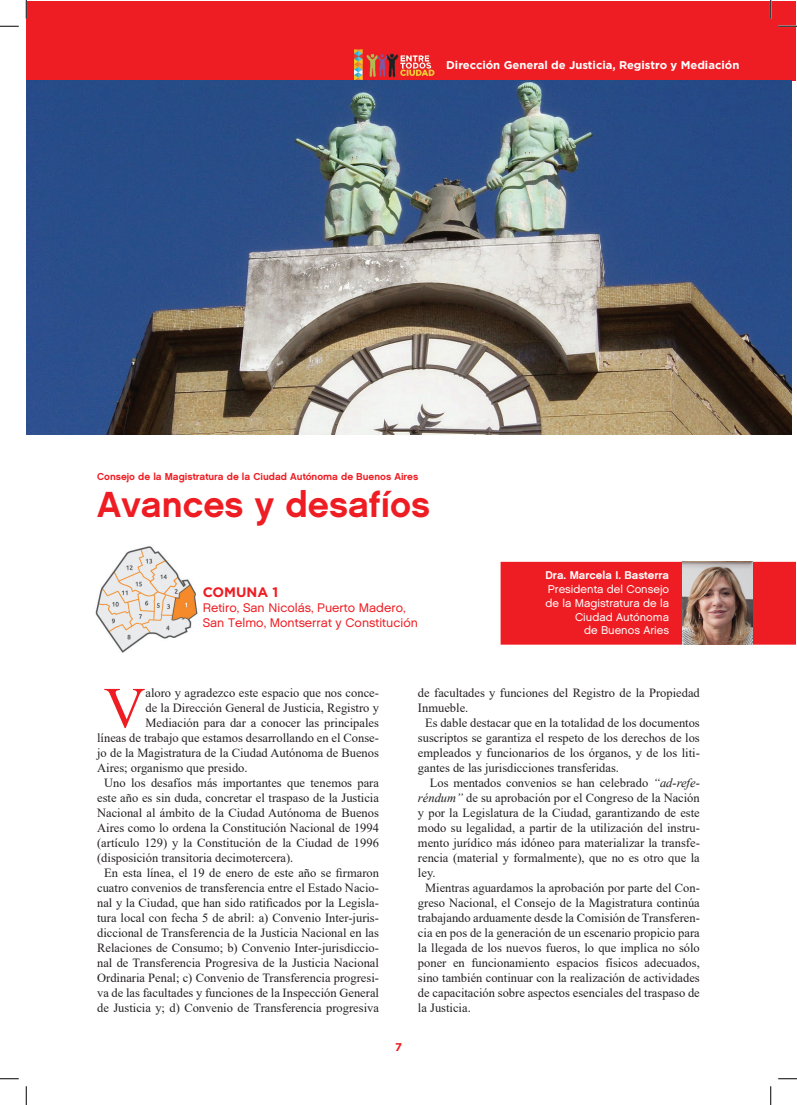
<style>
.page{position:relative;width:797px;height:1105px;background:#fff}
.page>*{position:absolute;margin:0;border:0;box-sizing:border-box;transform-origin:0 0}
.t1{font:57.75px "Times New Roman";color:#ee1d23}
.t2{font:36.25px "Chalet New York Nineteen Sixty";color:#ee1d23}
.t3{font:700 13.75px "Gotham";color:#ee1d23}
.t4{font:12.5px/15px "Times New Roman";color:#231f20;text-align:justify}
.t5{font:12.5px "Chalet London Nineteen Sixty";color:#ee1d23}
.t6{font:11.25px "Chalet London Nineteen Sixty";color:#fff}
.t7{font:700 11.25px "Gotham";color:#fff}
.t8{font:11.25px "Chalet New York Nineteen Sixty";color:#fff}
.t9{font:700 11.25px "Gotham";color:#ee1d23}
.t10{font:10px "Chalet New York Nineteen Sixty";color:#ee1d23}
.s1{font-style:italic}
</style>
<div class="page">
<div style="left:26px;top:1px;width:769px;height:80px;background:#ee1d23"></div>
<img style="left:354px;top:49px;width:81px;height:31px">
<img style="left:26px;top:80px;width:765px;height:354px">
<div style="left:500px;top:562px;width:295px;height:83px;background:#ee1d23"></div>
<img style="left:682px;top:562px;width:70px;height:83px">
<img style="left:95px;top:546px;width:103px;height:107px">
<svg style="left:0;top:25px;width:19px;height:2px"></svg>
<svg style="left:778px;top:25px;width:19px;height:2px"></svg>
<svg style="left:0;top:1078px;width:19px;height:1px"></svg>
<svg style="left:778px;top:1078px;width:19px;height:1px"></svg>
<svg style="left:25px;top:0;width:2px;height:19px"></svg>
<svg style="left:25px;top:1086px;width:2px;height:19px"></svg>
<svg style="left:770px;top:0;width:1px;height:19px"></svg>
<svg style="left:770px;top:1086px;width:1px;height:19px"></svg>
<p class="t7" style="left:446px;top:58px;width:295px">Dirección General de Justicia, Registro y Mediación</p>
<p class="t10" style="left:97px;top:470px;width:323px">Consejo de la Magistratura de la Ciudad Autónoma de Buenos Aires</p>
<p class="t2" style="left:97px;top:482px;width:334px">Avances y desafíos</p>
<p class="t3" style="left:203px;top:584px;width:77px">COMUNA 1</p>
<p class="t5" style="left:203px;top:600px;width:204px">Retiro, San Nicolás, Puerto Madero,</p>
<p class="t5" style="left:203px;top:615px;width:217px">San Telmo, Montserrat y Constitución</p>
<p class="t8" style="left:545px;top:568px;width:125px">Dra. Marcela I. Basterra</p>
<p class="t6" style="left:548px;top:582px;width:123px">Presidenta del Consejo</p>
<p class="t6" style="left:545px;top:596px;width:125px">de la Magistratura de la</p>
<p class="t6" style="left:575px;top:610px;width:95px">Ciudad Autónoma</p>
<p class="t6" style="left:584px;top:623px;width:87px">de Buenos Aries</p>
<p class="t1" style="left:104px;top:667px;width:43px">V</p>
<p class="t4" style="left:145px;top:685px;width:235px">aloro y agradezco este espacio que nos conce-</p>
<p class="t4" style="left:145px;top:700px;width:235px">de la Dirección General de Justicia, Registro y</p>
<p class="t4" style="left:145px;top:715px;width:235px">Mediación para dar a conocer las principales</p>
<p class="t4" style="left:97px;top:730px;width:283px">líneas de trabajo que estamos desarrollando en el Conse-</p>
<p class="t4" style="left:97px;top:745px;width:283px">jo de la Magistratura de la Ciudad Autónoma de Buenos</p>
<p class="t4" style="left:97px;top:760px;width:152px">Aires; organismo que presido.</p>
<p class="t4" style="left:97px;top:775px;width:283px;text-indent:7px">Uno los desafíos más importantes que tenemos para este año es sin duda, concretar el traspaso de la Justicia Nacional al ámbito de la Ciudad Autónoma de Buenos Aires como lo ordena la Constitución Nacional de 1994 (artículo 129) y la Constitución de la Ciudad de 1996 (disposición transitoria decimotercera).</p>
<p class="t4" style="left:97px;top:865px;width:283px;text-align:center">En esta línea, el 19 de enero de este año se firmaron cuatro convenios de transferencia entre el Estado Nacio&shy;nal y la Ciudad, que han sido ratificados por la Legisla&shy;tura local con fecha 5 de abril: a) Convenio Inter-juris&shy;diccional de Transferencia de la Justicia Nacional en las Relaciones de Consumo; b) Convenio Inter-jurisdiccio&shy;nal de Transferencia Progresiva de la Justicia Nacional Ordinaria Penal; c) Convenio de Transferencia progresi&shy;va de las facultades y funciones de la Inspección General de Justicia y; d) Convenio de Transferencia progresiva</p>
<p class="t9" style="left:395px;top:1041px;width:8px">7</p>
<p class="t4" style="left:418px;top:685px;width:283px">de facultades y funciones del Registro de la Propiedad<br>Inmueble.</p>
<p class="t4" style="left:418px;top:715px;width:283px;text-indent:7px">Es dable destacar que en la totalidad de los documentos suscriptos se garantiza el respeto de los derechos de los empleados y funcionarios de los órganos, y de los liti&shy;gantes de las jurisdicciones transferidas.</p>
<p class="t4" style="left:418px;top:775px;width:283px;text-indent:12px">Los mentados convenios se han celebrado <span class="s1">“ad-refe&shy;réndum”</span> de su aprobación por el Congreso de la Nación y por la Legislatura de la Ciudad, garantizando de este modo su legalidad, a partir de la utilización del instru&shy;mento jurídico más idóneo para materializar la transfe&shy;rencia (material y formalmente), que no es otro que la ley.</p>
<p class="t4" style="left:418px;top:880px;width:283px;text-indent:7px">Mientras aguardamos la aprobación por parte del Con&shy;greso Nacional, el Consejo de la Magistratura continúa trabajando arduamente desde la Comisión de Transferen&shy;cia en pos de la generación de un escenario propicio para la llegada de los nuevos fueros, lo que implica no sólo poner en funcionamiento espacios físicos adecuados, sino también continuar con la realización de actividades de capacitación sobre aspectos esenciales del traspaso de la Justicia.</p>
</div>
